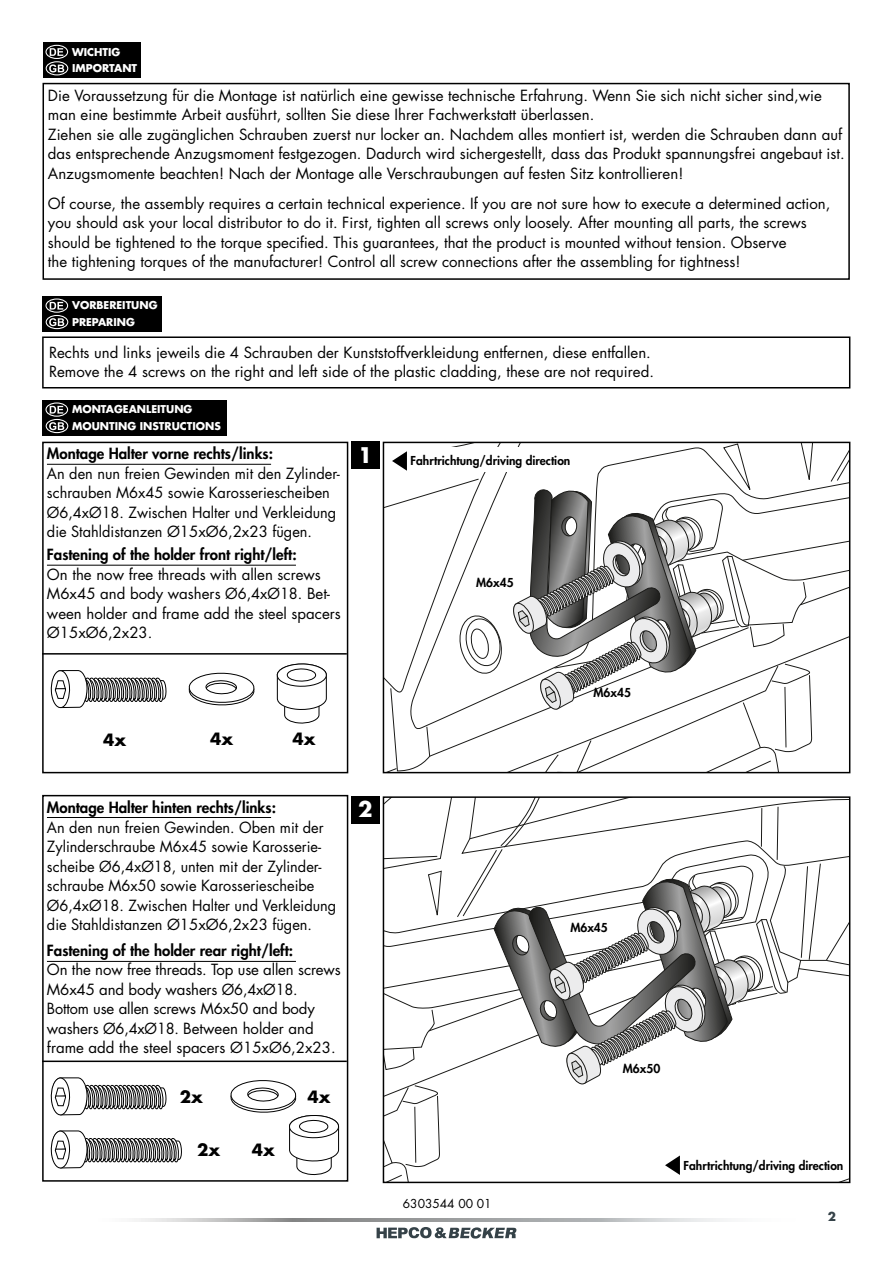
<style>
.page{position:relative;width:893px;height:1263px;background:#fff}
.page>*{position:absolute;margin:0;border:0;box-sizing:border-box;transform-origin:0 0}
.t1{font:700 21px "Futura Std";color:#fff}
.t2{font:700 16.5px "Futura Std";color:#000}
.t3{font:15px/19.5px "Futura Std";color:#000}
.t4{font:800 15px "Futura Std";color:#000}
.t5{font:800 12px "Futura Std";color:#000}
.t6{font:12px "Futura Std";color:#000}
.t7{font:700 12px "Futura Std";color:#354248}
.t8{font:700 10.5px/16.5px "Futura Std";color:#fff}
</style>
<div class="page">
<svg style="left:134px;top:1218px;width:593px;height:3px;background:#b3b4b5"></svg>
<svg style="left:377px;top:1227px;width:139px;height:11px"></svg>
<div style="left:43px;top:83px;width:807px;height:197px;border:2px solid #000"></div>
<div style="left:43px;top:43px;width:97px;height:35px;background:#000"></div>
<svg style="left:50px;top:48px;width:13px;height:8px"></svg>
<div style="left:45px;top:45px;width:23px;height:14px;border:1px solid #fff;border-radius:50%"></div>
<svg style="left:49px;top:64px;width:15px;height:8px"></svg>
<div style="left:46px;top:61px;width:22px;height:14px;border:1px solid #fff;border-radius:50%"></div>
<div style="left:42px;top:336px;width:808px;height:52px;border:2px solid #000"></div>
<div style="left:43px;top:296px;width:119px;height:36px;background:#000"></div>
<svg style="left:50px;top:302px;width:13px;height:8px"></svg>
<div style="left:45px;top:298px;width:23px;height:15px;border:1px solid #fff;border-radius:50%"></div>
<svg style="left:49px;top:318px;width:15px;height:8px"></svg>
<div style="left:46px;top:315px;width:22px;height:14px;border:1px solid #fff;border-radius:50%"></div>
<div style="left:42px;top:442px;width:306px;height:331px;border:2px solid #000"></div>
<div style="left:42px;top:795px;width:306px;height:387px;border:2px solid #000"></div>
<div style="left:43px;top:400px;width:184px;height:36px;background:#000"></div>
<svg style="left:50px;top:406px;width:13px;height:8px"></svg>
<div style="left:45px;top:402px;width:23px;height:15px;border:1px solid #fff;border-radius:50%"></div>
<svg style="left:49px;top:422px;width:15px;height:8px"></svg>
<div style="left:46px;top:419px;width:22px;height:14px;border:1px solid #fff;border-radius:50%"></div>
<div style="left:351px;top:442px;width:29px;height:27px;background:#000"></div>
<div style="left:351px;top:796px;width:29px;height:28px;background:#000"></div>
<svg style="left:383px;top:797px;width:467px;height:385px"></svg>
<svg style="left:383px;top:442px;width:467px;height:331px"></svg>
<hr style="left:47px;top:464px;width:224px;height:1px;background:#000">
<hr style="left:47px;top:817px;width:224px;height:1px;background:#000">
<hr style="left:47px;top:565px;width:249px;height:1px;background:#000">
<hr style="left:47px;top:961px;width:249px;height:1px;background:#000">
<hr style="left:42px;top:653px;width:305px;height:2px;background:#000">
<hr style="left:42px;top:1060px;width:305px;height:2px;background:#000">
<svg style="left:188px;top:672px;width:67px;height:34px"></svg>
<svg style="left:51px;top:1077px;width:116px;height:39px"></svg>
<svg style="left:51px;top:670px;width:116px;height:39px"></svg>
<svg style="left:51px;top:1130px;width:131px;height:39px"></svg>
<svg style="left:276px;top:663px;width:51px;height:61px"></svg>
<svg style="left:230px;top:1080px;width:110px;height:96px"></svg>
<p class="t8" style="left:72px;top:43px;width:67px">WICHTIG<br>IMPORTANT</p>
<p class="t3" style="left:48px;top:86px;width:798px">Die Voraussetzung für die Montage ist natürlich eine gewisse technische Erfahrung. Wenn Sie sich nicht sicher sind,wie man eine bestimmte Arbeit ausführt, sollten Sie diese Ihrer Fachwerkstatt überlassen.<br>Ziehen sie alle zugänglichen Schrauben zuerst nur locker an. Nachdem alles montiert ist, werden die Schrauben dann auf das entsprechende Anzugsmoment festgezogen. Dadurch wird sichergestellt, dass das Produkt spannungsfrei angebaut ist.<br>Anzugsmomente beachten! Nach der Montage alle Verschraubungen auf festen Sitz kontrollieren!</p>
<p class="t3" style="left:48px;top:194px;width:784px">Of course, the assembly requires a certain technical experience. If you are not sure how to execute a determined action, you should ask your local distributor to do it. First, tighten all screws only loosely. After mounting all parts, the screws should be tightened to the torque specified. This guarantees, that the product is mounted without tension. Observe<br>the tightening torques of the manufacturer! Control all screw connections after the assembling for tightness!</p>
<p class="t8" style="left:72px;top:297px;width:87px">VORBEREITUNG<br>PREPARING</p>
<p class="t3" style="left:49px;top:342px;width:606px">Rechts und links jeweils die 4 Schrauben der Kunststoffverkleidung entfernen, diese entfallen.<br>Remove the 4 screws on the right and left side of the plastic cladding, these are not required.</p>
<p class="t8" style="left:72px;top:401px;width:150px">MONTAGEANLEITUNG<br>MOUNTING INSTRUCTIONS</p>
<h1 class="t1" style="left:358px;top:441px;width:16px">1</h1>
<p class="t4" style="left:47px;top:444px;width:228px">Montage Halter vorne rechts/links:</p>
<p class="t3" style="left:47px;top:464px;width:295px">An den nun freien Gewinden mit den Zylinder&shy;schrauben M6x45 sowie Karosseriescheiben Ø6,4xØ18. Zwischen Halter und Verkleidung die Stahldistanzen Ø15xØ6,2x23 fügen.</p>
<p class="t4" style="left:47px;top:545px;width:251px">Fastening of the holder front right/left:</p>
<p class="t3" style="left:47px;top:565px;width:295px">On the now free threads with allen screws M6x45 and body washers Ø6,4xØ18. Bet&shy;ween holder and frame add the steel spacers Ø15xØ6,2x23.</p>
<p class="t5" style="left:411px;top:453px;width:161px">Fahrtrichtung/driving direction</p>
<p class="t5" style="left:476px;top:574px;width:39px">M6x45</p>
<p class="t2" style="left:103px;top:728px;width:25px">4x</p>
<p class="t2" style="left:210px;top:728px;width:25px">4x</p>
<p class="t2" style="left:293px;top:728px;width:25px">4x</p>
<p class="t4" style="left:47px;top:798px;width:231px">Montage Halter hinten rechts/links:</p>
<p class="t3" style="left:47px;top:817px;width:291px">An den nun freien Gewinden. Oben mit der Zylinderschraube M6x45 sowie Karosserie&shy;scheibe Ø6,4xØ18, unten mit der Zylinder&shy;schraube M6x50 sowie Karosseriescheibe Ø6,4xØ18. Zwischen Halter und Verkleidung die Stahldistanzen Ø15xØ6,2x23 fügen.</p>
<p class="t4" style="left:47px;top:940px;width:248px">Fastening of the holder rear right/left:</p>
<p class="t3" style="left:47px;top:960px;width:295px">On the now free threads. Top use allen screws M6x45 and body washers Ø6,4xØ18.<br>Bottom use allen screws M6x50 and body washers Ø6,4xØ18. Between holder and frame add the steel spacers Ø15xØ6,2x23.</p>
<p class="t2" style="left:180px;top:1086px;width:25px">2x</p>
<p class="t2" style="left:197px;top:1139px;width:25px">2x</p>
<p class="t2" style="left:252px;top:1139px;width:25px">4x</p>
<p class="t2" style="left:308px;top:1086px;width:25px">4x</p>
<h1 class="t1" style="left:358px;top:795px;width:16px">2</h1>
<p class="t6" style="left:403px;top:1196px;width:90px">6303544 00 01</p>
<p class="t5" style="left:594px;top:685px;width:39px">M6x45</p>
<p class="t5" style="left:570px;top:919px;width:39px">M6x45</p>
<p class="t5" style="left:623px;top:1060px;width:39px">M6x50</p>
<p class="t5" style="left:683px;top:1157px;width:161px">Fahrtrichtung/driving direction</p>
<p class="t7" style="left:828px;top:1208px;width:10px">2</p>
</div>
